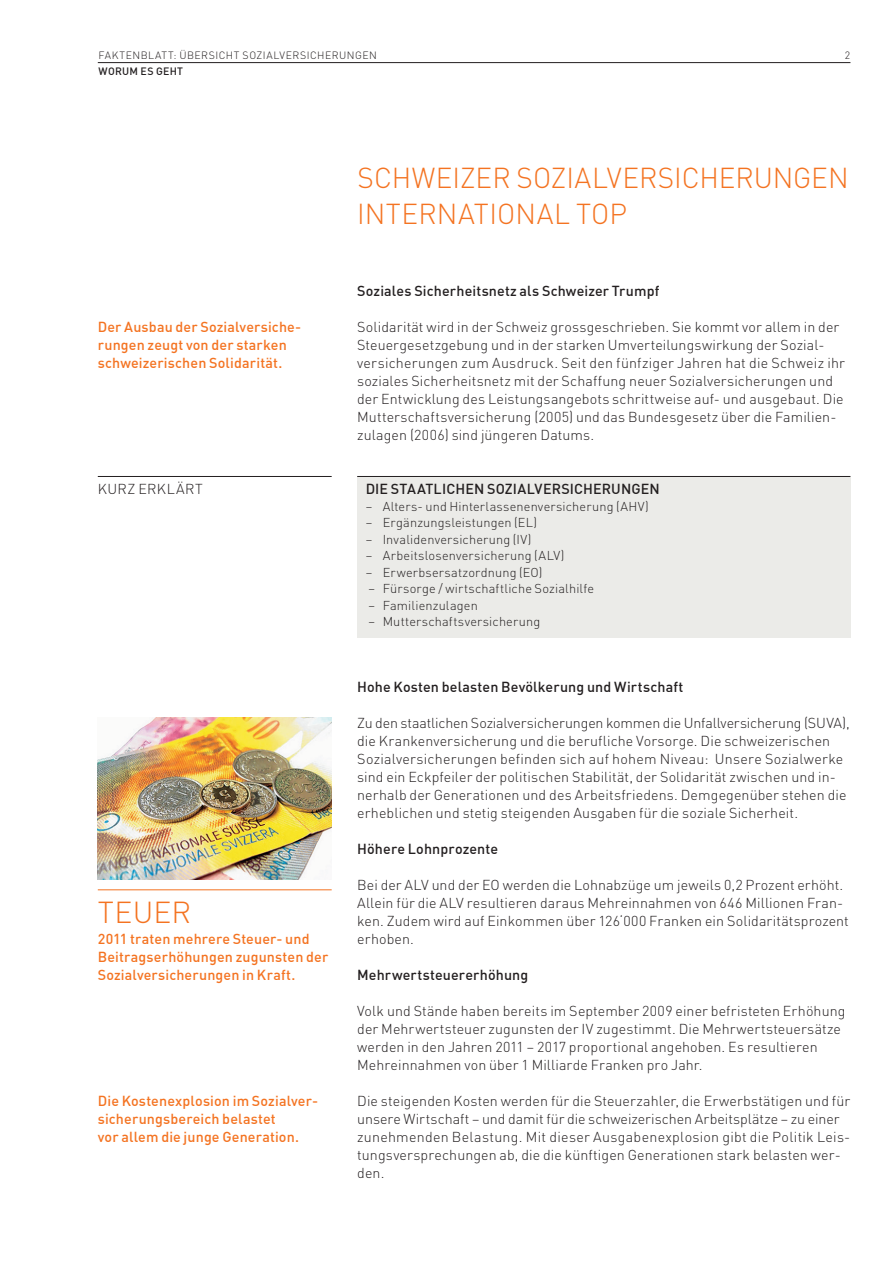
<style>
.page{position:relative;width:893px;height:1263px;background:#fff}
.page>*{position:absolute;margin:0;border:0;box-sizing:border-box;transform-origin:0 0}
.t1{font:300 30px "DINOT";color:#f47321}
.t2{font:300 28.5px/36px "DINOT";color:#f47321}
.t3{font:300 14.25px/18px "DINOT";letter-spacing:.005em;color:#231f20}
.t4{font:500 14.25px/18px "DIN";letter-spacing:.01em;color:#f47321}
.t5{font:500 14.25px "DIN";letter-spacing:.01em;color:#231f20}
.t6{font:300 14.25px "DINOT";letter-spacing:.035em;color:#231f20}
.t7{font:300 12.75px "DINOT";letter-spacing:.015em;color:#231f20}
.t8{font:300 10.5px "DINOT";letter-spacing:.045em;color:#231f20}
.t9{font:500 10.5px "DIN";letter-spacing:.025em;color:#231f20}
</style>
<div class="page">
<hr style="left:98px;top:62px;width:752px;height:1px;background:#231f20">
<div style="left:357px;top:478px;width:493px;height:160px;background:#ebebe8"></div>
<hr style="left:357px;top:476px;width:493px;height:1px;background:#231f20">
<hr style="left:98px;top:476px;width:234px;height:1px;background:#231f20">
<hr style="left:98px;top:889px;width:234px;height:1px;background:#f47321">
<img style="left:98px;top:718px;width:234px;height:161px">
<p class="t8" style="left:98px;top:49px;width:8px">FAKTENBLATT</p>
<p class="t8" style="left:173px;top:49px;width:22px">: ÜBER</p>
<p class="t8" style="left:209px;top:49px;width:161px">SICHT SOZIALVERSICHERUNGEN</p>
<p class="t8" style="left:845px;top:49px;width:7px">2</p>
<p class="t9" style="left:99px;top:65px;width:86px">Worum es geht</p>
<p class="t4" style="left:98px;top:317px;width:205px">Der Ausbau der Sozialversiche&shy;rungen zeugt von der starken schweizerischen Solidarität.</p>
<p class="t6" style="left:98px;top:480px;width:106px">ku rz erklärt</p>
<h1 class="t1" style="left:98px;top:894px;width:73px">TEUER</h1>
<p class="t4" style="left:98px;top:929px;width:232px">2011 traten mehrere Steuer- und<br>Beitragserhöhungen zugunsten der<br>Sozialversicherungen in Kraft.</p>
<p class="t4" style="left:98px;top:1091px;width:222px">Die Kostenexplosion im Sozialver&shy;sicherungsbereich belastet<br>vor allem die junge Generation.</p>
<h2 class="t2" style="left:357px;top:160px;width:471px">SCHWEIZER SOZIALVERSICHERUNGEN<br>INTERNAT</h2>
<h2 class="t2" style="left:489px;top:196px;width:44px">IONAL</h2>
<h2 class="t2" style="left:576px;top:196px;width:52px">TOP</h2>
<p class="t5" style="left:357px;top:282px;width:304px">Soziales Sicherheitsnetz als Schweizer Trumpf</p>
<p class="t3" style="left:357px;top:318px;width:489px">Solidarität wird in der Schweiz grossgeschrieben. Sie kommt vor allem in der Steuergesetzgebung und in der starken Umverteilungswirkung der Sozial&shy;versicherungen zum Ausdruck. Seit den fünfziger Jahren hat die Schweiz ihr soziales Sicherheitsnetz mit der Schaffung neuer Sozialversicherungen und der Entwicklung des Leistungsangebots schrittweise auf- und ausgebaut. Die Mutterschaftsversicherung (2005) und das Bundesgesetz über die Familien&shy;zulagen (2006) sind jüngeren Datums.</p>
<p class="t5" style="left:366px;top:480px;width:100px">Die staatlichen</p>
<p class="t5" style="left:487px;top:480px;width:35px">Sozialversi</p>
<p class="t5" style="left:574px;top:480px;width:20px">cherun</p>
<p class="t5" style="left:631px;top:480px;width:19px">gen</p>
<p class="t7" style="left:366px;top:498px;width:285px">– Alters- und Hinterlassenenversicherung (AHV)</p>
<p class="t7" style="left:366px;top:515px;width:173px">– Ergänzungsleistungen (EL)</p>
<p class="t7" style="left:366px;top:531px;width:167px">– Invalidenversicherung (IV)</p>
<p class="t7" style="left:366px;top:548px;width:200px">– Arbeitslosenversicherung (ALV)</p>
<p class="t7" style="left:366px;top:564px;width:178px">– Erwerbsersatzordnung (EO)</p>
<p class="t7" style="left:368px;top:581px;width:227px">– Fürsorge / wirtschaftliche Sozialhilfe</p>
<p class="t7" style="left:368px;top:597px;width:111px">– Familienzulagen</p>
<p class="t7" style="left:368px;top:614px;width:173px">– Mutterschaftsversicherung</p>
<p class="t5" style="left:357px;top:678px;width:328px">Hohe Kosten belasten Bevölkerung und Wirtschaft</p>
<p class="t3" style="left:357px;top:714px;width:494px">Zu den staatlichen Sozialversicherungen kommen die Unfallversicherung (SUVA), die Krankenversicherung und die berufliche Vorsorge. Die schweizerischen Sozialversicherungen befinden sich auf hohem N iveau: Unsere Sozialwerke sind ein Eckpfeiler der politischen Stabilität, der Solidarität zwischen und in&shy;nerhalb der Generationen und des Arbeitsfriedens. Demgegenüber stehen die erheblichen und stetig steigenden Ausgaben für die soziale Sicherheit.</p>
<p class="t5" style="left:357px;top:840px;width:142px">Höhere Lohnprozente</p>
<p class="t3" style="left:357px;top:876px;width:493px">Bei der ALV und der EO werden die Lohnabzüge um jeweils 0,2 Prozent erhöht.<br>Allein für die ALV resultieren daraus Mehreinnahmen von 646 Millionen Fran&shy;ken. Zudem wird auf Einkommen über 126‘000 Franken ein Solidaritätsprozent erhoben.</p>
<p class="t5" style="left:357px;top:966px;width:173px">Mehrwertsteuererhöhung</p>
<p class="t3" style="left:357px;top:1002px;width:490px">Volk und Stände haben bereits im September 2009 einer befristeten Erhöhung der Mehrwertsteuer zugunsten der IV zugestimmt. Die Mehrwertsteuersätze werden in den Jahren 2011 – 2017 proportional angehoben. Es resultieren Mehreinnahmen von über 1 Milliarde Franken pro Jahr.</p>
<p class="t3" style="left:357px;top:1092px;width:495px">Die steigenden Kosten werden für die Steuerzahler, die Erwerbstätigen und für unsere Wirtschaft – und damit für die schweizerischen Arbeitsplätze – zu einer zunehmenden Belastung. Mit dieser Ausgabenexplosion gibt die Politik Leis&shy;tungsversprechungen ab, die die künftigen Generationen stark belasten wer&shy;den.</p>
</div>
